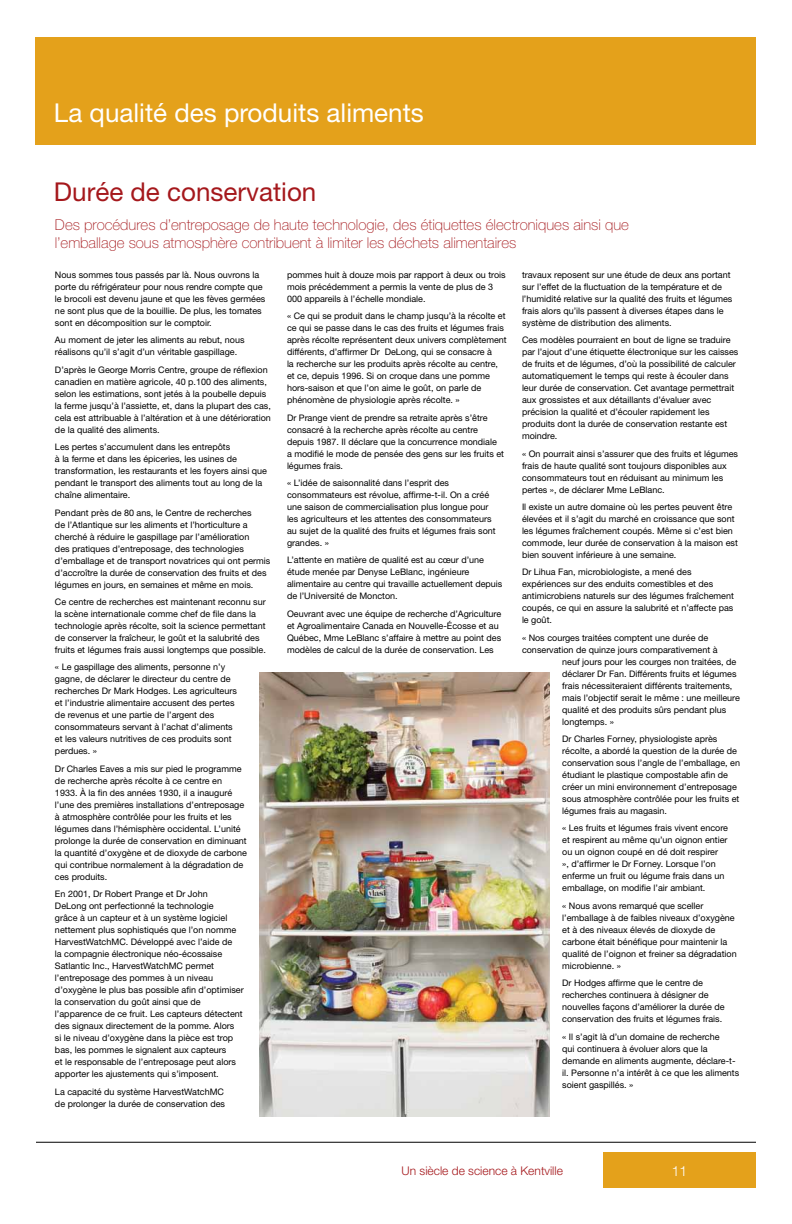
<style>
.page{position:relative;width:792px;height:1224px;background:#fff}
.page>*{position:absolute;margin:0;border:0;box-sizing:border-box;transform-origin:0 0}
.t1{font:26px "Helvetica Neue";color:#fff}
.t2{font:26px "Helvetica Neue";color:#a5181c}
.t3{font:100 15px/18px "Helvetica Neue";color:#a5181c}
.t4{font:300 14px "Helvetica Neue";color:#fff}
.t5{font:300 12px "Helvetica Neue";color:#a5181c}
.t6{font:9px/12px "Helvetica Neue";color:#000}
</style>
<div class="page">
<div style="left:603px;top:1152px;width:153px;height:36px;background:#e4a11b"></div>
<hr style="left:36px;top:1142px;width:720px;height:1px;background:#000">
<div style="left:36px;top:37px;width:720px;height:108px;background:#e4a11b"></div>
<img style="left:260px;top:672px;width:290px;height:444px">
<h1 class="t1" style="left:54px;top:97px;width:371px">La qualité des produits aliments</h1>
<h1 class="t2" style="left:54px;top:176px;width:264px">Durée de conservation</h1>
<h2 class="t3" style="left:55px;top:215px;width:576px">Des procédures d’entreposage de haute technologie, des étiquettes électroniques ainsi que l’emballage sous atmosphère contribuent à limiter les déchets alimentaires</h2>
<p class="t6" style="left:55px;top:269px;width:212px">Nous sommes tous passés par là. Nous ouvrons la porte du réfrigérateur pour nous rendre compte que le brocoli est devenu jaune et que les fèves germées ne sont plus que de la bouillie. De plus, les tomates sont en décomposition sur le comptoir.</p>
<p class="t6" style="left:55px;top:334px;width:191px">Au moment de jeter les aliments au rebut, nous réalisons qu’il s’agit d’un véritable gaspillage.</p>
<p class="t6" style="left:55px;top:364px;width:218px">D’après le George Morris Centre, groupe de réflexion canadien en matière agricole, 40 p.100 des aliments, selon les estimations, sont jetés à la poubelle depuis la ferme jusqu’à l’assiette, et, dans la plupart des cas, cela est attribuable à l’altération et à une détérioration de la qualité des aliments.</p>
<p class="t6" style="left:55px;top:441px;width:214px">Les pertes s’accumulent dans les entrepôts<br>à la ferme et dans les épiceries, les usines de transformation, les restaurants et les foyers ainsi que pendant le transport des aliments tout au long de la chaîne alimentaire.</p>
<p class="t6" style="left:55px;top:506px;width:217px">Pendant près de 80 ans, le Centre de recherches<br>de l’Atlantique sur les aliments et l’horticulture a cherché à réduire le gaspillage par l’amélioration<br>des pratiques d’entreposage, des technologies d’emballage et de transport novatrices qui ont permis d’accroître la durée de conservation des fruits et des légumes en jours, en semaines et même en mois.</p>
<p class="t6" style="left:55px;top:596px;width:212px">Ce centre de recherches est maintenant reconnu sur la scène internationale comme chef de file dans la technologie après récolte, soit la science permettant de conserver la fraîcheur, le goût et la salubrité des fruits et légumes frais aussi longtemps que possible.</p>
<p class="t6" style="left:55px;top:661px;width:183px">« Le gaspillage des aliments, personne n’y gagne, de déclarer le directeur du centre de recherches Dr Mark Hodges. Les agriculteurs et l’industrie alimentaire accusent des pertes de revenus et une partie de l’argent des consommateurs servant à l’achat d’aliments et les valeurs nutritives de ces produits sont perdues. »</p>
<p class="t6" style="left:55px;top:762px;width:193px">Dr Charles Eaves a mis sur pied le programme de recherche après récolte à ce centre en<br>1933. À la fin des années 1930, il a inauguré l’une des premières installations d’entreposage à atmosphère contrôlée pour les fruits et les légumes dans l’hémisphère occidental. L’unité prolonge la durée de conservation en diminuant la quantité d’oxygène et de dioxyde de carbone qui contribue normalement à la dégradation de ces produits.</p>
<p class="t6" style="left:55px;top:888px;width:190px">En 2001, Dr Robert Prange et Dr John<br>DeLong ont perfectionné la technologie<br>grâce à un capteur et à un système logiciel nettement plus sophistiqués que l’on nomme HarvestWatchMC. Développé avec l’aide de<br>la compagnie électronique néo-écossaise Satlantic Inc., HarvestWatchMC permet l’entreposage des pommes à un niveau d’oxygène le plus bas possible afin d’optimiser la conservation du goût ainsi que de l’apparence de ce fruit. Les capteurs détectent des signaux directement de la pomme. Alors<br>si le niveau d’oxygène dans la pièce est trop bas, les pommes le signalent aux capteurs<br>et le responsable de l’entreposage peut alors apporter les ajustements qui s’imposent.</p>
<p class="t6" style="left:55px;top:1085px;width:172px">La capacité du système HarvestWatchMC de prolonger la durée de conservation des</p>
<p class="t6" style="left:287px;top:269px;width:220px">pommes huit à douze mois par rapport à deux ou trois mois précédemment a permis la vente de plus de 3<br>000 appareils à l’échelle mondiale.</p>
<p class="t6" style="left:287px;top:310px;width:221px">« Ce qui se produit dans le champ jusqu’à la récolte et ce qui se passe dans le cas des fruits et légumes frais après récolte représentent deux univers complètement différents, d’affirmer Dr DeLong, qui se consacre à<br>la recherche sur les produits après récolte au centre, et ce, depuis 1996. Si on croque dans une pomme hors-saison et que l’on aime le goût, on parle de phénomène de physiologie après récolte. »</p>
<p class="t6" style="left:287px;top:411px;width:219px">Dr Prange vient de prendre sa retraite après s’être consacré à la recherche après récolte au centre depuis 1987. Il déclare que la concurrence mondiale<br>a modifié le mode de pensée des gens sur les fruits et légumes frais.</p>
<p class="t6" style="left:287px;top:477px;width:210px">« L’idée de saisonnalité dans l’esprit des consommateurs est révolue, affirme-t-il. On a créé une saison de commercialisation plus longue pour les agriculteurs et les attentes des consommateurs au sujet de la qualité des fruits et légumes frais sont grandes. »</p>
<p class="t6" style="left:287px;top:554px;width:217px">L’attente en matière de qualité est au cœur d’une étude menée par Denyse LeBlanc, ingénieure alimentaire au centre qui travaille actuellement depuis de l’Université de Moncton.</p>
<p class="t6" style="left:287px;top:607px;width:216px">Oeuvrant avec une équipe de recherche d’Agriculture et Agroalimentaire Canada en Nouvelle-Écosse et au Québec, Mme LeBlanc s’affaire à mettre au point des modèles de calcul de la durée de conservation. Les</p>
<p class="t6" style="left:522px;top:268px;width:212px">travaux reposent sur une étude de deux ans portant sur l’effet de la fluctuation de la température et de l’humidité relative sur la qualité des fruits et légumes frais alors qu’ils passent à diverses étapes dans le système de distribution des aliments.</p>
<p class="t6" style="left:522px;top:334px;width:218px">Ces modèles pourraient en bout de ligne se traduire par l’ajout d’une étiquette électronique sur les caisses de fruits et de légumes, d’où la possibilité de calculer automatiquement le temps qui reste à écouler dans leur durée de conservation. Cet avantage permettrait aux grossistes et aux détaillants d’évaluer avec précision la qualité et d’écouler rapidement les produits dont la durée de conservation restante est moindre.</p>
<p class="t6" style="left:522px;top:447px;width:218px">« On pourrait ainsi s’assurer que des fruits et légumes frais de haute qualité sont toujours disponibles aux consommateurs tout en réduisant au minimum les pertes », de déclarer Mme LeBlanc.</p>
<p class="t6" style="left:522px;top:501px;width:217px">Il existe un autre domaine où les pertes peuvent être élevées et il s’agit du marché en croissance que sont les légumes fraîchement coupés. Même si c’est bien commode, leur durée de conservation à la maison est bien souvent inférieure à une semaine.</p>
<p class="t6" style="left:522px;top:566px;width:213px">Dr Lihua Fan, microbiologiste, a mené des expériences sur des enduits comestibles et des antimicrobiens naturels sur des légumes fraîchement coupés, ce qui en assure la salubrité et n’affecte pas le goût.</p>
<p class="t6" style="left:522px;top:631px;width:188px">« Nos courges traitées comptent une durée de</p>
<p class="t6" style="left:522px;top:643px;width:197px">conservation de quinze jours comparativement à</p>
<p class="t6" style="left:562px;top:655px;width:176px">neuf jours pour les courges non traitées, de</p>
<p class="t6" style="left:562px;top:667px;width:176px">déclarer Dr Fan. Différents fruits et légumes</p>
<p class="t6" style="left:562px;top:679px;width:172px">frais nécessiteraient différents traitements,</p>
<p class="t6" style="left:562px;top:691px;width:179px">mais l’objectif serait le même : une meilleure</p>
<p class="t6" style="left:562px;top:703px;width:166px">qualité et des produits sûrs pendant plus</p>
<p class="t6" style="left:562px;top:715px;width:53px">longtemps. »</p>
<p class="t6" style="left:562px;top:733px;width:179px">Dr Charles Forney, physiologiste après récolte, a abordé la question de la durée de conservation sous l’angle de l’emballage, en étudiant le plastique compostable afin de créer un mini environnement d’entreposage sous atmosphère contrôlée pour les fruits et légumes frais au magasin.</p>
<p class="t6" style="left:562px;top:822px;width:167px">« Les fruits et légumes frais vivent encore et respirent au même qu’un oignon entier ou un oignon coupé en dé doit respirer<br>», d’affirmer le Dr Forney. Lorsque l’on enferme un fruit ou légume frais dans un emballage, on modifie l’air ambiant.</p>
<p class="t6" style="left:562px;top:900px;width:176px">« Nous avons remarqué que sceller l’emballage à de faibles niveaux d’oxygène et à des niveaux élevés de dioxyde de carbone était bénéfique pour maintenir la qualité de l’oignon et freiner sa dégradation microbienne. »</p>
<p class="t6" style="left:562px;top:977px;width:164px">Dr Hodges affirme que le centre de recherches continuera à désigner de nouvelles façons d’améliorer la durée de conservation des fruits et légumes frais.</p>
<p class="t6" style="left:562px;top:1030px;width:179px">« Il s’agit là d’un domaine de recherche<br>qui continuera à évoluer alors que la demande en aliments augmente, déclare-t&shy;il. Personne n’a intérêt à ce que les aliments soient gaspillés. »</p>
<h3 class="t5" style="left:402px;top:1163px;width:163px">Un siècle de science à Kentville</h3>
<h3 class="t4" style="left:672px;top:1162px;width:17px">11</h3>
</div>
